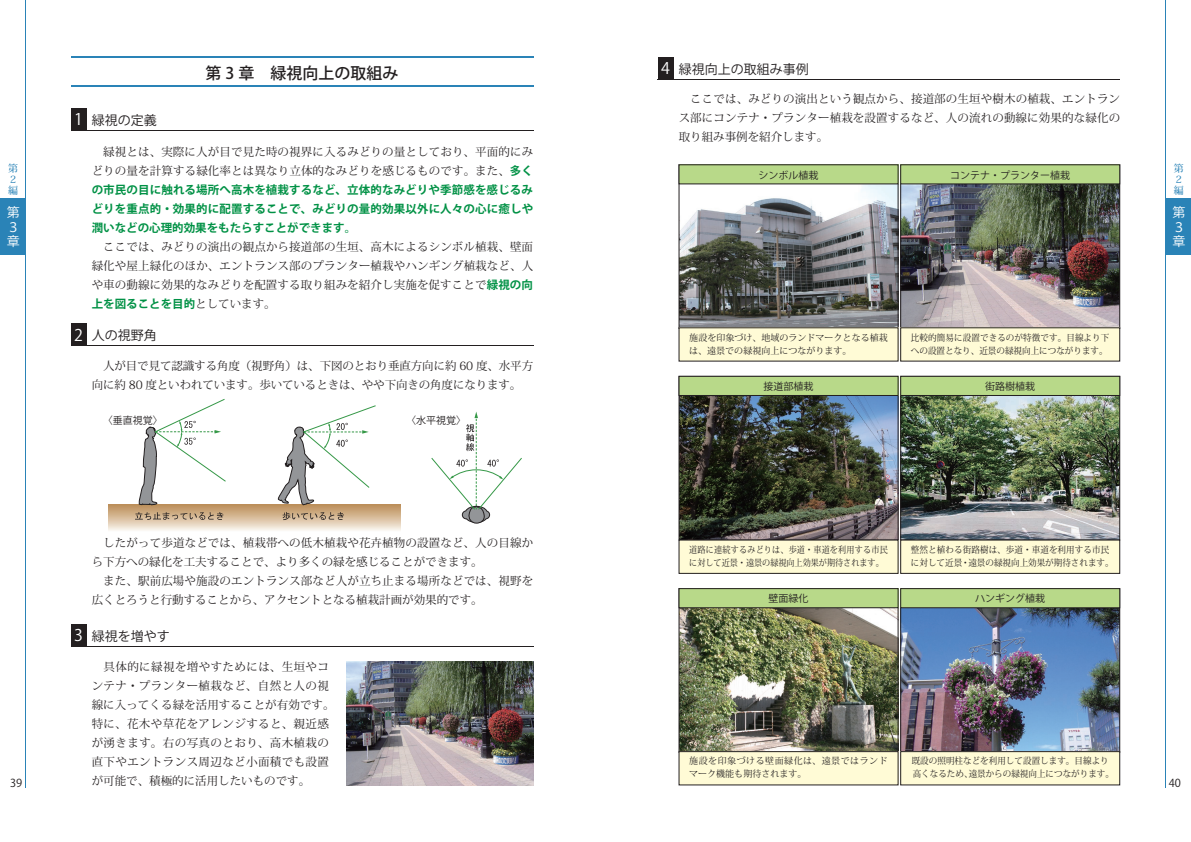
<style>
.page{position:relative;width:1191px;height:842px;background:#fff}
.page>*{position:absolute;margin:0;border:0;box-sizing:border-box;transform-origin:0 0}
.t1{font:500 16px "Koz Go Std";color:#231f20}
.t2{font:13px "Koz Go Std";color:#231f20}
.t3{font:13px/14.3px "Koz Go Std";color:#fff}
.t4{font:11.5px/19px "Koz Min Std";letter-spacing:.01em;color:#231f20}
.t5{font:11.5px/19px "Koz Min Std";letter-spacing:.035em;color:#231f20}
.t6{font:700 11.5px/19px "Koz Go Std";color:#009145;text-align:justify}
.t7{font:11.5px/19px "Koz Min Std";letter-spacing:-.01em;color:#231f20}
.t8{font:11px "Koz Go Std";color:#231f20}
.t9{font:10px "Koz Go Std";color:#231f20}
.t10{font:500 10px/11px "Koz Min Std";color:#2a83b7}
.t11{font:9px/13px "Koz Min Std";color:#231f20;scale:.95 1}
.t12{font:9px/13px "Koz Min Std";color:#231f20;scale:.9 1}
.t13{font:9px/13px "Koz Min Std";color:#231f20}
.t14{font:9px/13px "Koz Min Std";letter-spacing:.055em;color:#231f20}
.s1{font-size:16px;color:#fff}
.s2{font-family:"Koz Go Std";font-weight:700;color:#009145}
.s3{font-family:"Koz Min Std";font-weight:400;color:#231f20}
</style>
<div class="page">
<hr style="left:25px;top:0;width:1px;height:788px;background:#2a83b7">
<div style="left:0;top:198px;width:26px;height:57px;background:#2a83b7"></div>
<hr style="left:1165px;top:0;width:1px;height:788px;background:#2a83b7">
<div style="left:1165px;top:198px;width:26px;height:57px;background:#2a83b7"></div>
<hr style="left:71px;top:86px;width:462px;height:1px;background:#2a83b7">
<hr style="left:71px;top:57px;width:462px;height:1px;background:#2a83b7">
<div style="left:71px;top:108px;width:15px;height:22px;background:#231f20"></div>
<hr style="left:71px;top:130px;width:462px;height:1px;background:#231f20">
<div style="left:71px;top:323px;width:15px;height:23px;background:#231f20"></div>
<hr style="left:71px;top:345px;width:462px;height:1px;background:#231f20">
<svg style="left:109px;top:504px;width:291px;height:27px;background:#dac1a3"></svg>
<svg style="left:135px;top:512px;width:88px;height:8px"></svg>
<svg style="left:283px;top:512px;width:61px;height:8px"></svg>
<svg style="left:139px;top:399px;width:88px;height:106px"></svg>
<svg style="left:278px;top:405px;width:99px;height:100px"></svg>
<svg style="left:431px;top:412px;width:91px;height:112px"></svg>
<div style="left:71px;top:624px;width:15px;height:22px;background:#231f20"></div>
<hr style="left:71px;top:646px;width:462px;height:1px;background:#231f20">
<img style="left:346px;top:661px;width:187px;height:124px">
<div style="left:658px;top:57px;width:15px;height:22px;background:#231f20"></div>
<hr style="left:658px;top:79px;width:462px;height:1px;background:#231f20">
<img style="left:680px;top:608px;width:216px;height:143px">
<img style="left:902px;top:608px;width:216px;height:143px">
<div style="left:900px;top:589px;width:219px;height:19px;background:#b8d989"></div>
<div style="left:900px;top:588px;width:220px;height:20px;border:1px solid #231f20"></div>
<div style="left:679px;top:589px;width:219px;height:19px;background:#b8d989"></div>
<div style="left:678px;top:588px;width:220px;height:20px;border:1px solid #231f20"></div>
<div style="left:679px;top:752px;width:219px;height:33px;background:#fffbd6"></div>
<div style="left:678px;top:751px;width:220px;height:34px;border:1px solid #231f20"></div>
<div style="left:900px;top:752px;width:219px;height:33px;background:#fffbd6"></div>
<div style="left:900px;top:751px;width:220px;height:34px;border:1px solid #231f20"></div>
<img style="left:680px;top:396px;width:216px;height:142px">
<div style="left:678px;top:376px;width:220px;height:164px;border:1px solid #231f20"></div>
<img style="left:902px;top:396px;width:216px;height:142px">
<div style="left:900px;top:376px;width:220px;height:164px;border:1px solid #231f20"></div>
<div style="left:900px;top:376px;width:219px;height:19px;background:#b8d989"></div>
<div style="left:900px;top:376px;width:220px;height:20px;border:1px solid #231f20"></div>
<div style="left:679px;top:376px;width:219px;height:19px;background:#b8d989"></div>
<div style="left:678px;top:376px;width:220px;height:20px;border:1px solid #231f20"></div>
<div style="left:679px;top:540px;width:219px;height:33px;background:#fffbd6"></div>
<div style="left:678px;top:540px;width:220px;height:34px;border:1px solid #231f20"></div>
<div style="left:900px;top:540px;width:219px;height:33px;background:#fffbd6"></div>
<div style="left:900px;top:540px;width:220px;height:34px;border:1px solid #231f20"></div>
<img style="left:680px;top:184px;width:216px;height:143px">
<img style="left:902px;top:184px;width:216px;height:143px">
<div style="left:900px;top:165px;width:219px;height:19px;background:#b8d989"></div>
<div style="left:900px;top:164px;width:220px;height:20px;border:1px solid #231f20"></div>
<div style="left:679px;top:165px;width:219px;height:19px;background:#b8d989"></div>
<div style="left:678px;top:164px;width:220px;height:20px;border:1px solid #231f20"></div>
<div style="left:679px;top:328px;width:219px;height:33px;background:#fffbd6"></div>
<div style="left:900px;top:328px;width:219px;height:33px;background:#fffbd6"></div>
<p class="t10" style="left:8px;top:162px;width:11px">第<br>２編</p>
<p class="t3" style="left:7px;top:206px;width:14px">第<br>３章</p>
<h1 class="t1" style="left:205px;top:63px;width:194px">第 3 章　緑視向上の取組み</h1>
<p class="t2" style="left:74px;top:112px;width:84px"><span class="s1">1</span> 緑視の定義</p>
<p class="t4" style="left:92px;top:143px;width:443px">　緑視とは、実際に人が目で見た時の視界に入るみどりの量としており、平面的にみどりの量を計算する緑化率とは異なり立体的なみどりを感じるものです。また、<span class="s2">多く</span></p>
<p class="t6" style="left:92px;top:181px;width:443px">の市民の目に触れる場所へ高木を植栽するなど、立体的なみどりや季節感を感じるみどりを重点的・効果的に配置することで、みどりの量的効果以外に人々の心に癒しや潤いなどの心理的効果をもたらすことができます。</p>
<p class="t4" style="left:92px;top:238px;width:443px;text-align:justify">　ここでは、みどりの演出の観点から接道部の生垣、高木によるシンボル植栽、壁面緑化や屋上緑化のほか、エントランス部のプランター植栽やハンギング植栽など、人や車の動線に効果的なみどりを配置する取り組みを紹介し実施を促すことで<span class="s2">緑視の向</span></p>
<p class="t6" style="left:92px;top:295px;width:186px">上を図ることを目的<span class="s3">としています。</span></p>
<p class="t2" style="left:74px;top:327px;width:84px"><span class="s1">2</span> 人の視野角</p>
<p class="t7" style="left:92px;top:357px;width:443px">　人が目で見て認識する角度（視野角）は、下図のとおり垂直方向に約 60 度、水平方向に約 80 度といわれています。歩いているときは、やや下向きの角度になります。</p>
<p class="t9" style="left:103px;top:414px;width:61px">〈垂直視覚〉</p>
<p class="t9" style="left:406px;top:414px;width:61px">〈水平視覚〉</p>
<p class="t2" style="left:661px;top:61px;width:149px"><span class="s1">4</span> 緑視向上の取組み事例</p>
<p class="t4" style="left:678px;top:89px;width:443px;text-align:justify">　ここでは、みどりの演出という観点から、接道部の生垣や樹木の植栽、エントランス部にコンテナ・プランター植栽を設置するなど、人の流れの動線に効果的な緑化の取り組み事例を紹介します。</p>
<p class="t9" style="left:758px;top:169px;width:61px">シンボル植栽</p>
<p class="t9" style="left:950px;top:169px;width:122px">コンテナ・プランター植栽</p>
<p class="t13" style="left:689px;top:331px;width:200px">施設を印象づけ、地域のランドマークとなる植栽は、遠景での緑視向上につながります。</p>
<p class="t11" style="left:911px;top:331px;width:210px">比較的簡易に設置できるのが特徴です。目線より下への設置となり、近景の緑視向上につながります。</p>
<p class="t9" style="left:763px;top:380px;width:51px">接道部植栽</p>
<p class="t9" style="left:985px;top:380px;width:51px">街路樹植栽</p>
<p class="t10" style="left:1173px;top:162px;width:11px">第<br>２編</p>
<p class="t3" style="left:1172px;top:206px;width:14px">第<br>３章</p>
<p class="t8" style="left:10px;top:776px;width:14px">39</p>
<p class="t4" style="left:92px;top:534px;width:443px">　したがって歩道などでは、植栽帯への低木植栽や花卉植物の設置など、人の目線から下方への緑化を工夫することで、より多くの緑を感じることができます。<br>　また、駅前広場や施設のエントランス部など人が立ち止まる場所などでは、視野を広くとろうと行動することから、アクセントとなる植栽計画が効果的です。</p>
<p class="t2" style="left:74px;top:628px;width:97px"><span class="s1">3</span> 緑視を増やす</p>
<p class="t5" style="left:92px;top:657px;width:244px">　具体的に緑視を増やすためには、生垣やコンテナ・プランター植栽など、自然と人の視線に入ってくる緑を活用することが有効です。特に、花木や草花をアレンジすると、親近感が湧きます。右の写真のとおり、高木植栽の直下やエントランス周辺など小面積でも設置が可能で、積極的に活用したいものです。</p>
<p class="t12" style="left:689px;top:543px;width:222px">道路に連続するみどりは、歩道・車道を利用する市民に対して近景・遠景の緑視向上効果が期待されます。</p>
<p class="t11" style="left:911px;top:543px;width:215px">整然と植わる街路樹は、歩道・車道を利用する市民に対して近景・遠景の緑視向上効果が期待されます。</p>
<p class="t9" style="left:768px;top:592px;width:41px">壁面緑化</p>
<p class="t9" style="left:975px;top:592px;width:71px">ハンギング植栽</p>
<p class="t14" style="left:689px;top:755px;width:200px">施設を印象づける壁面緑化は、遠景ではランドマーク機能も期待されます。</p>
<p class="t11" style="left:911px;top:755px;width:214px">既設の照明柱などを利用して設置します。目線より高くなるため、遠景からの緑視向上につながります。</p>
<p class="t8" style="left:1168px;top:776px;width:14px">40</p>
</div>
